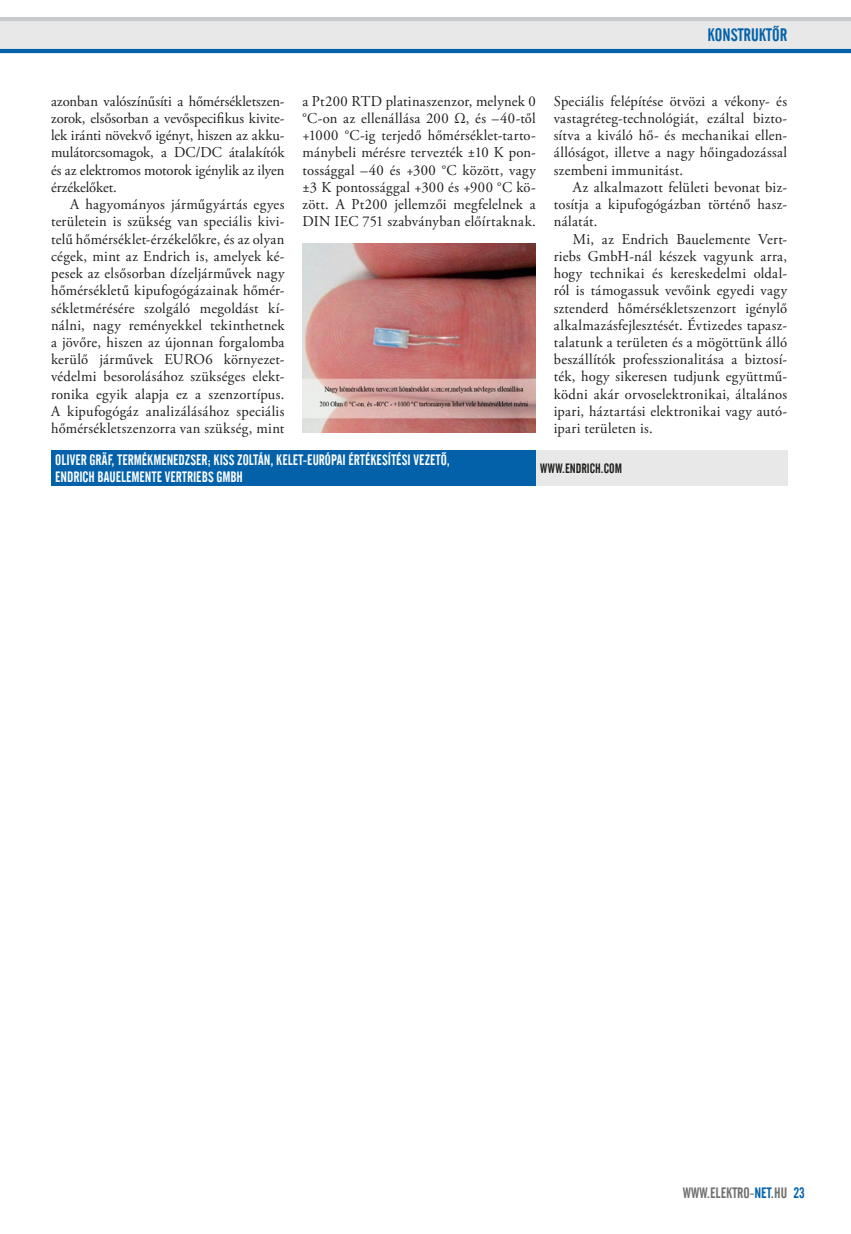
<style>
.page{position:relative;width:851px;height:1234px;background:#fff}
.page>*{position:absolute;margin:0;border:0;box-sizing:border-box;transform-origin:0 0}
.t1{font:18px "Alternate Gothic 2 HU Normal";color:#0361aa}
.t2{font:15px/17.2px "Adobe Garamond Pro";letter-spacing:.015em;color:#1d1d1b;text-align:justify}
.t3{font:15px/16.5px "Alternate Gothic 2 HU Normal";letter-spacing:.005em;color:#fff}
.t4{font:15px "Alternate Gothic 2 HU Normal";color:#70706f}
.t5{font:13.5px "Alternate Gothic 2 HU Normal";color:#1d1d1b}
.s1{color:#0361aa}
</style>
<div class="page">
<div style="left:0;top:19px;width:850px;height:32px;background:#e8e8e9"></div>
<hr style="left:0;top:49px;width:850px;height:4px;background:#0361aa">
<hr style="left:0;top:17px;width:850px;height:4px;background:#c7c9cc">
<div style="left:51px;top:450px;width:484px;height:36px;background:#0361aa"></div>
<div style="left:535px;top:450px;width:252px;height:36px;background:#e8e8e9"></div>
<img style="left:302px;top:243px;width:233px;height:189px">
<p class="t1" style="left:707px;top:25px;width:81px">KONSTRUKTÔR</p>
<p class="t2" style="left:51px;top:93px;width:235px">azonban valószínűsíti a hőmérsékletszen&shy;zorok, elsősorban a vevőspecifikus kivite&shy;lek iránti növekvő igényt, hiszen az akku&shy;mulátorcsomagok, a DC/DC átalakítók és az elektromos motorok igénylik az ilyen érzékelőket.</p>
<p class="t2" style="left:51px;top:196px;width:235px;text-indent:19px">A hagyományos járműgyártás egyes területein is szükség van speciális kivi&shy;telű hőmérséklet-érzékelőkre, és az olyan cégek, mint az Endrich is, amelyek ké&shy;pesek az elsősorban dízeljárművek nagy hőmérsékletű kipufogógázainak hőmér&shy;sékletmérésére szolgáló megoldást kí&shy;nálni, nagy reményekkel tekinthetnek a jövőre, hiszen az újonnan forgalomba kerülő járművek EURO6 környezet&shy;védelmi besorolásához szükséges elekt&shy;ronika egyik alapja ez a szenzortípus.<br>A kipufogógáz analizálásához speciális hőmérsékletszenzorra van szükség, mint</p>
<p class="t2" style="left:302px;top:93px;width:235px">a Pt200 RTD platinaszenzor, melynek 0 °C-on az ellenállása 200 Ω, és –40-től +1000 °C-ig terjedő hőmérséklet-tarto&shy;mánybeli mérésre tervezték ±10 K pon&shy;tossággal –40 és +300 °C között, vagy ±3 K pontossággal +300 és +900 °C kö&shy;zött. A Pt200 jellemzői megfelelnek a DIN IEC 751 szabványban előírtaknak.</p>
<p class="t2" style="left:553px;top:93px;width:235px">Speciális felépítése ötvözi a vékony- és vastagréteg-technológiát, ezáltal bizto&shy;sítva a kiváló hő- és mechanikai ellen&shy;állóságot, illetve a nagy hőingadozással szembeni immunitást.</p>
<p class="t2" style="left:553px;top:179px;width:235px;text-indent:19px">Az alkalmazott felületi bevonat biz&shy;tosítja a kipufogógázban történő hasz&shy;nálatát.</p>
<p class="t2" style="left:553px;top:231px;width:235px;text-indent:19px">Mi, az Endrich Bauelemente Vert&shy;riebs GmbH-nál készek vagyunk arra, hogy technikai és kereskedelmi oldal&shy;ról is támogassuk vevőink egyedi vagy sztenderd hőmérsékletszenzort igénylő alkalmazásfejlesztését. Évtizedes tapasz&shy;talatunk a területen és a mögöttünk álló beszállítók professzionalitása a biztosí&shy;ték, hogy sikeresen tudjunk együttmű&shy;ködni akár orvoselektronikai, általános ipari, háztartási elektronikai vagy autó&shy;ipari területen is.</p>
<p class="t3" style="left:55px;top:452px;width:396px">OLIVER GRÄF, TERMÉKMENEDZSER; KISS ZOLTÁN, KELET-EURÓPAI ÉRTÉKESÍTÉSI VEZETÔ,<br>ENDRICH BAUELEMENTE VERTRIEBS GMBH</p>
<p class="t5" style="left:540px;top:461px;width:83px">WWW.ENDRICH.COM</p>
<p class="t4" style="left:682px;top:1184px;width:123px">WWW.ELEKTRO-<span class="s1">NET</span>.HU <span class="s1">23</span></p>
</div>
